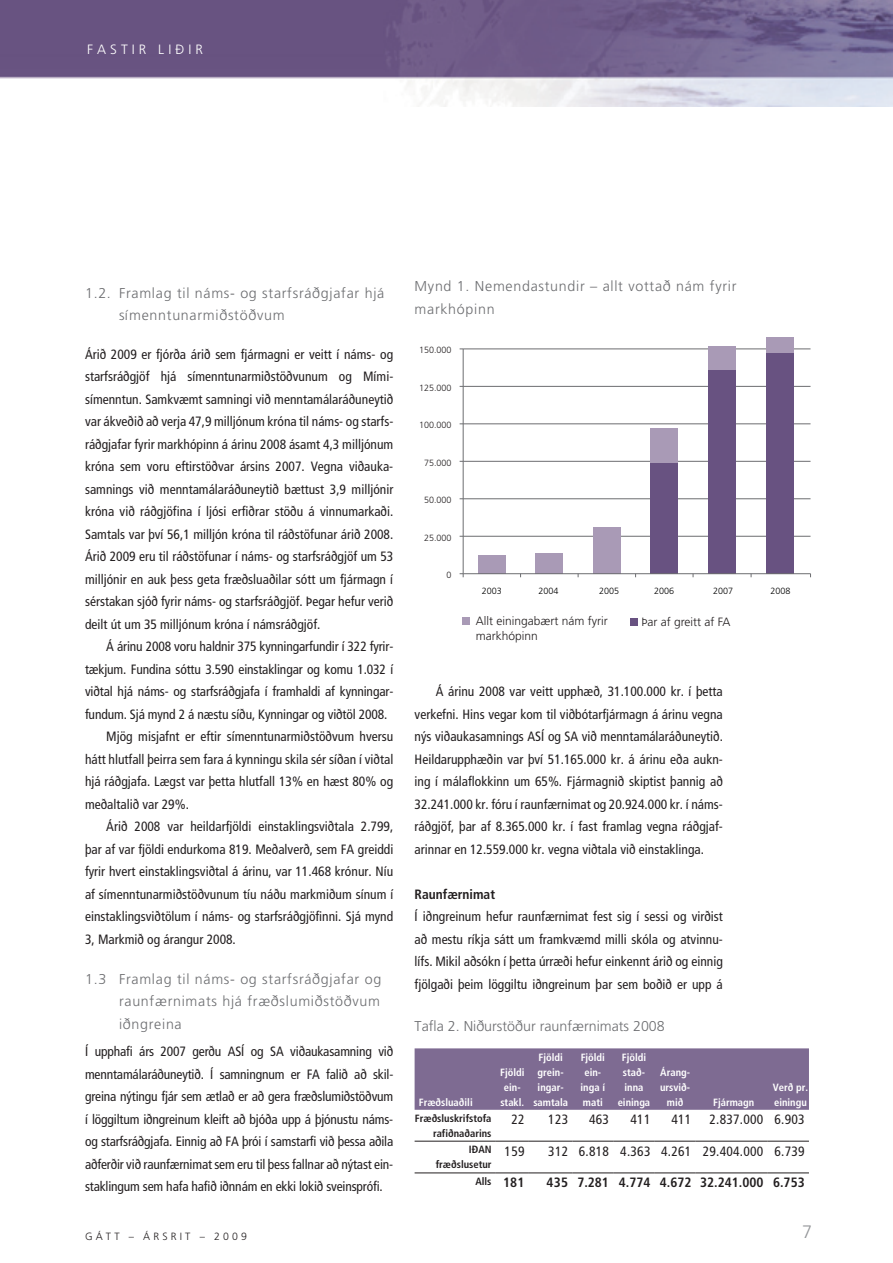
<style>
.page{position:relative;width:893px;height:1263px;background:#fff}
.page>*{position:absolute;margin:0;border:0;box-sizing:border-box;transform-origin:0 0}
.t1{font:300 18px "Frutiger";color:#939598}
.t2{font:300 14.25px/22.5px "Frutiger";letter-spacing:.05em;color:#6c6d70}
.t3{font:300 14.25px "Frutiger";color:#6c6d70}
.t4{font:condensed 13.5px/22.5px "Frutiger";color:#231f20;text-align:justify}
.t5{font:condensed 13.5px "Frutiger";letter-spacing:.02em;color:#231f20}
.t6{font:700 condensed 13.5px "Frutiger";color:#231f20}
.t7{font:300 13.5px "Frutiger";letter-spacing:.3em;color:#fff}
.t8{font:300 12px "Frutiger LT Std";color:#231f20}
.t9{font:700 condensed 10.5px/15px "Frutiger";color:#fff;text-align:center}
.t10{font:700 condensed 10.5px/15px "Frutiger";color:#231f20;text-align:right}
.t11{font:300 10.5px "Frutiger";letter-spacing:.3em;color:#231f20}
.t12{font:300 9px "Frutiger LT Std";color:#231f20}
.t13{font:300 9px "Frutiger LT Std";color:#000}
.s1{font-size:13.5px}
</style>
<div class="page">
<img style="left:0;top:0;width:893px;height:106px">
<div style="left:415px;top:1048px;width:394px;height:62px;background:#7e6b92"></div>
<hr style="left:415px;top:1141px;width:81px;height:1px;background:#231f20">
<hr style="left:496px;top:1141px;width:33px;height:1px;background:#231f20">
<hr style="left:529px;top:1141px;width:43px;height:1px;background:#231f20">
<hr style="left:572px;top:1141px;width:41px;height:1px;background:#231f20">
<hr style="left:613px;top:1141px;width:42px;height:1px;background:#231f20">
<hr style="left:655px;top:1141px;width:41px;height:1px;background:#231f20">
<hr style="left:696px;top:1141px;width:72px;height:1px;background:#231f20">
<hr style="left:768px;top:1141px;width:41px;height:1px;background:#231f20">
<hr style="left:415px;top:1172px;width:81px;height:1px;background:#231f20">
<hr style="left:496px;top:1172px;width:33px;height:1px;background:#231f20">
<hr style="left:529px;top:1172px;width:43px;height:1px;background:#231f20">
<hr style="left:572px;top:1172px;width:41px;height:1px;background:#231f20">
<hr style="left:613px;top:1172px;width:42px;height:1px;background:#231f20">
<hr style="left:655px;top:1172px;width:41px;height:1px;background:#231f20">
<hr style="left:696px;top:1172px;width:72px;height:1px;background:#231f20">
<hr style="left:768px;top:1172px;width:41px;height:1px;background:#231f20">
<hr style="left:463px;top:536px;width:347px;height:1px;background:#6c6d70">
<hr style="left:463px;top:498px;width:347px;height:1px;background:#6c6d70">
<hr style="left:463px;top:461px;width:347px;height:1px;background:#6c6d70">
<hr style="left:463px;top:423px;width:347px;height:1px;background:#6c6d70">
<hr style="left:463px;top:386px;width:347px;height:1px;background:#6c6d70">
<hr style="left:463px;top:348px;width:347px;height:1px;background:#6c6d70">
<hr style="left:463px;top:349px;width:1px;height:225px;background:#6c6d70">
<div style="left:708px;top:370px;width:28px;height:204px;background:#685281"></div>
<div style="left:708px;top:346px;width:28px;height:24px;background:#a99ab6"></div>
<div style="left:650px;top:463px;width:28px;height:111px;background:#685281"></div>
<div style="left:650px;top:428px;width:28px;height:35px;background:#a99ab6"></div>
<div style="left:766px;top:352px;width:28px;height:222px;background:#685281"></div>
<div style="left:766px;top:337px;width:28px;height:15px;background:#a99ab6"></div>
<div style="left:593px;top:528px;width:28px;height:46px;background:#a99ab6"></div>
<div style="left:535px;top:553px;width:28px;height:21px;background:#a99ab6"></div>
<div style="left:478px;top:555px;width:28px;height:19px;background:#a99ab6"></div>
<hr style="left:463px;top:573px;width:347px;height:1px;background:#6c6d70">
<div style="left:462px;top:618px;width:7px;height:7px;background:#a99ab6"></div>
<div style="left:630px;top:618px;width:7px;height:8px;background:#685281"></div>
<p class="t7" style="left:87px;top:42px;width:117px">FASTIR LIÐIR</p>
<p class="t2" style="left:119px;top:282px;width:267px;text-indent:-34px">1.2. Framlag til náms- og starfsráðgjafar hjá símenntunarmiðstöðvum</p>
<p class="t4" style="left:85px;top:343px;width:310px">Árið 2009 er fjórða árið sem fjármagni er veitt í náms- og starfsráðgjöf hjá símenntunarmiðstöðvunum og Mími&shy;símenntun. Samkvæmt samningi við menntamálaráðuneytið var ákveðið að verja 47,9 milljónum króna til náms- og starfs&shy;ráðgjafar fyrir markhópinn á árinu 2008 ásamt 4,3 milljónum króna sem voru eftirstöðvar ársins 2007. Vegna viðauka&shy;samnings við menntamálaráðuneytið bættust 3,9 milljónir króna við ráðgjöfina í ljósi erfiðrar stöðu á vinnumarkaði.<br>Samtals var því 56,1 milljón króna til ráðstöfunar árið 2008.<br>Árið 2009 eru til ráðstöfunar í náms- og starfsráðgjöf um 53 milljónir en auk þess geta fræðsluaðilar sótt um fjármagn í sérstakan sjóð fyrir náms- og starfsráðgjöf. Þegar hefur verið deilt út um 35 milljónum króna í námsráðgjöf.</p>
<p class="t4" style="left:106px;top:635px;width:289px">Á árinu 2008 voru haldnir 375 kynningarfundir í 322 fyrir-</p>
<p class="t4" style="left:85px;top:658px;width:310px">tækjum. Fundina sóttu 3.590 einstaklingar og komu 1.032 í</p>
<p class="t4" style="left:85px;top:680px;width:310px">viðtal hjá náms- og starfsráðgjafa í framhaldi af kynningar-</p>
<p class="t4" style="left:85px;top:703px;width:304px">fundum. Sjá mynd 2 á næstu síðu, Kynningar og viðtöl 2008.</p>
<p class="t4" style="left:106px;top:726px;width:289px">Mjög misjafnt er eftir símenntunarmiðstöðvum hversu</p>
<p class="t4" style="left:85px;top:748px;width:310px">hátt hlutfall þeirra sem fara á kynningu skila sér síðan í viðtal</p>
<p class="t4" style="left:85px;top:771px;width:310px">hjá ráðgjafa. Lægst var þetta hlutfall 13% en hæst 80% og</p>
<p class="t4" style="left:85px;top:793px;width:105px">meðaltalið var 29%.</p>
<p class="t4" style="left:106px;top:816px;width:288px">Árið 2008 var heildarfjöldi einstaklingsviðtala 2.799,</p>
<p class="t4" style="left:85px;top:838px;width:310px">þar af var fjöldi endurkoma 819. Meðalverð, sem FA greiddi</p>
<p class="t4" style="left:85px;top:861px;width:310px">fyrir hvert einstaklingsviðtal á árinu, var 11.468 krónur. Níu</p>
<p class="t4" style="left:85px;top:883px;width:310px">af símenntunarmiðstöðvunum tíu náðu markmiðum sínum í</p>
<p class="t4" style="left:85px;top:906px;width:310px">einstaklingsviðtölum í náms- og starfsráðgjöfinni. Sjá mynd</p>
<p class="t4" style="left:85px;top:928px;width:152px">3, Markmið og árangur 2008.</p>
<p class="t2" style="left:119px;top:967px;width:264px;text-align:justify;text-indent:-34px">1.3 Framlag til náms- og starfsráðgjafar og raunfærnimats hjá fræðslumiðstöðvum iðngreina</p>
<p class="t4" style="left:85px;top:1040px;width:310px">Í upphafi árs 2007 gerðu ASÍ og SA viðaukasamning við menntamálaráðuneytið. Í samningnum er FA falið að skil&shy;greina nýtingu fjár sem ætlað er að gera fræðslumiðstöðvum í löggiltum iðngreinum kleift að bjóða upp á þjónustu náms&shy;og starfsráðgjafa. Einnig að FA þrói í samstarfi við þessa aðila aðferðir við raunfærnimat sem eru til þess fallnar að nýtast ein&shy;staklingum sem hafa hafið iðnnám en ekki lokið sveinsprófi.</p>
<p class="t11" style="left:85px;top:1230px;width:163px">GÁTT – ÁRSRIT – 2009</p>
<p class="t2" style="left:415px;top:275px;width:323px">Mynd 1. Nemendastundir – allt vottað nám fyrir markhópinn</p>
<p class="t12" style="left:419px;top:345px;width:34px">150.000</p>
<p class="t12" style="left:419px;top:383px;width:34px">125.000</p>
<p class="t12" style="left:419px;top:420px;width:34px">100.000</p>
<p class="t12" style="left:424px;top:458px;width:29px">75.000</p>
<p class="t12" style="left:424px;top:495px;width:29px">50.000</p>
<p class="t12" style="left:424px;top:533px;width:29px">25.000</p>
<p class="t12" style="left:447px;top:570px;width:7px">0</p>
<p class="t13" style="left:482px;top:585px;width:22px">2003</p>
<p class="t13" style="left:539px;top:585px;width:22px">2004</p>
<p class="t13" style="left:599px;top:585px;width:22px">2005</p>
<p class="t13" style="left:654px;top:585px;width:22px">2006</p>
<p class="t13" style="left:713px;top:585px;width:22px">2007</p>
<p class="t13" style="left:770px;top:585px;width:22px">2008</p>
<p class="t8" style="left:476px;top:614px;width:133px">Allt einingabært nám fyrir</p>
<p class="t8" style="left:641px;top:615px;width:91px">Þar af greitt af FA</p>
<p class="t8" style="left:476px;top:629px;width:64px">markhópinn</p>
<p class="t4" style="left:415px;top:680px;width:310px;text-indent:21px">Á árinu 2008 var veitt upphæð, 31.100.000 kr. í þetta verkefni. Hins vegar kom til viðbótarfjármagn á árinu vegna nýs viðaukasamnings ASÍ og SA við menntamálaráðuneytið.<br>Heildarupphæðin var því 51.165.000 kr. á árinu eða aukn&shy;ing í málaflokkinn um 65%. Fjármagnið skiptist þannig að 32.241.000 kr. fóru í raunfærnimat og 20.924.000 kr. í náms&shy;ráðgjöf, þar af 8.365.000 kr. í fast framlag vegna ráðgjaf&shy;arinnar en 12.559.000 kr. vegna viðtala við einstaklinga.</p>
<p class="t6" style="left:415px;top:886px;width:82px">Raunfærnimat</p>
<p class="t4" style="left:415px;top:905px;width:310px">Í iðngreinum hefur raunfærnimat fest sig í sessi og virðist að mestu ríkja sátt um framkvæmd milli skóla og atvinnu&shy;lífs. Mikil aðsókn í þetta úrræði hefur einkennt árið og einnig fjölgaði þeim löggiltu iðngreinum þar sem boðið er upp á</p>
<p class="t3" style="left:415px;top:1018px;width:252px">Tafla 2. Niðurstöður raunfærnimats 2008</p>
<p class="t9" style="left:419px;top:1094px;width:55px">Fræðsluaðili</p>
<p class="t9" style="left:500px;top:1064px;width:26px">Fjöldi ein&shy;stakl.</p>
<p class="t9" style="left:533px;top:1049px;width:36px">Fjöldi grein&shy;ingar&shy;samtala</p>
<p class="t9" style="left:581px;top:1049px;width:26px">Fjöldi ein&shy;inga í mati</p>
<p class="t9" style="left:618px;top:1049px;width:34px">Fjöldi stað&shy;inna eininga</p>
<p class="t9" style="left:660px;top:1064px;width:32px">Árang&shy;ursvið&shy;mið</p>
<p class="t9" style="left:713px;top:1094px;width:43px">Fjármagn</p>
<p class="t9" style="left:773px;top:1079px;width:37px;text-align:left">Verð pr. einingu</p>
<p class="t10" style="left:415px;top:1111px;width:78px">Fræðsluskrifstofa rafiðnaðarins</p>
<p class="t4" style="left:511px;top:1108px;width:15px">22</p>
<p class="t4" style="left:548px;top:1108px;width:21px">123</p>
<p class="t4" style="left:589px;top:1108px;width:21px">463</p>
<p class="t4" style="left:630px;top:1108px;width:21px">411</p>
<p class="t4" style="left:671px;top:1108px;width:21px">411</p>
<p class="t5" style="left:709px;top:1111px;width:97px">2.837.000 6.903</p>
<p class="t10" style="left:436px;top:1142px;width:57px">IÐAN fræðslusetur</p>
<p class="t4" style="left:505px;top:1140px;width:21px">159</p>
<p class="t5" style="left:548px;top:1143px;width:258px">312 6.818 4.363 4.261 29.404.000 6.739</p>
<p class="t10" style="left:475px;top:1174px;width:51px">Alls <span class="s1">181</span></p>
<p class="t6" style="left:547px;top:1174px;width:260px">435 7.281 4.774 4.672 32.241.000 6.753</p>
<h1 class="t1" style="left:802px;top:1222px;width:12px">7</h1>
</div>
